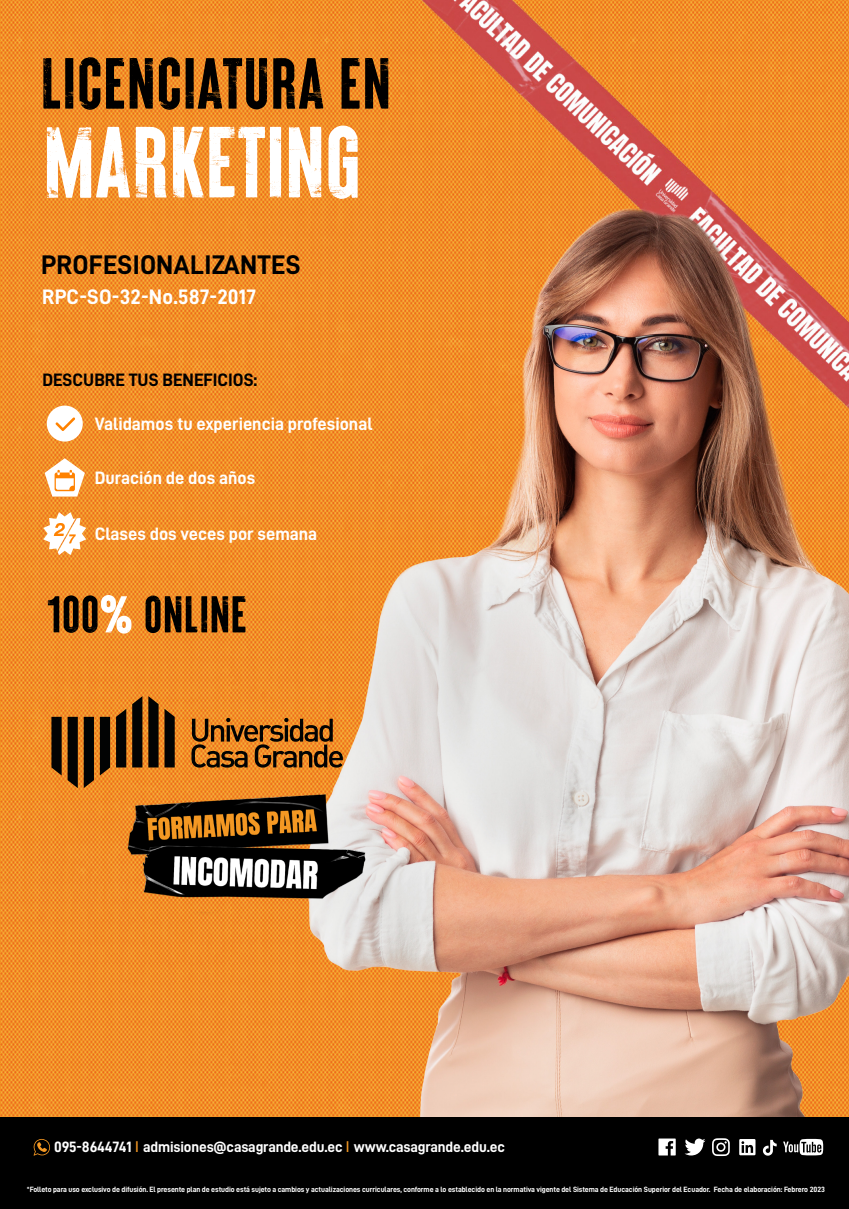
<style>
.page{position:relative;width:849px;height:1209px;background:#fff}
.page>*{position:absolute;margin:0;border:0;box-sizing:border-box;transform-origin:0 0}
.t1{font:100.5px "Brixton Wood Vector";color:#fff}
.t2{font:72px "Brixton Wood Vector";letter-spacing:.01em;color:#010000}
.t3{font:51.45px "Brixton Wood Vector";letter-spacing:.01em;color:#000}
.t4{font:27px "D DIN Bold";letter-spacing:.01em;color:#000}
.t5{font:21px "D DIN Bold";letter-spacing:.01em;color:#fff}
.t6{font:18px "D DIN Bold";color:#fff}
.t7{font:18px "D DIN Bold";color:#010000}
.t8{font:15px "D DIN Bold";letter-spacing:-.01em;color:#fff}
.t9{font:7.65px "D DIN Bold";letter-spacing:-.01em;color:#fff}
.s1{color:#fff}
.s2{font-family:"Helvetica";color:#f49823}
</style>
<div class="page">
<div style="left:0;top:0;width:849px;height:1209px;background:linear-gradient(to bottom,#f28f26,#f28f26)"></div>
<img style="left:421px;top:0;width:428px;height:188px">
<svg style="left:51px;top:717px;width:59px;height:71px;background:#633b12"></svg>
<svg style="left:116px;top:696px;width:59px;height:71px;background:#643b12"></svg>
<svg style="left:43px;top:512px;width:43px;height:43px"></svg>
<svg style="left:45px;top:458px;width:40px;height:39px"></svg>
<svg style="left:47px;top:406px;width:36px;height:36px"></svg>
<img style="left:272px;top:188px;width:577px;height:930px">
<svg style="left:191px;top:718px;width:152px;height:47px;background:#a25f1b"></svg>
<div style="left:0;top:1118px;width:849px;height:91px;background:#000"></div>
<svg style="left:658px;top:1139px;width:18px;height:17px"></svg>
<svg style="left:783px;top:1139px;width:40px;height:16px"></svg>
<svg style="left:685px;top:1139px;width:20px;height:17px"></svg>
<svg style="left:739px;top:1139px;width:17px;height:16px"></svg>
<svg style="left:712px;top:1138px;width:18px;height:18px"></svg>
<svg style="left:763px;top:1140px;width:14px;height:16px"></svg>
<svg style="left:34px;top:1139px;width:16px;height:17px"></svg>
<img style="left:125px;top:765px;width:266px;height:168px">
<h2 class="t2" style="left:41px;top:44px;width:352px">LICENCIATURA EN</h2>
<h1 class="t1" style="left:43px;top:108px;width:319px">MARKETING</h1>
<h3 class="t4" style="left:41px;top:250px;width:261px">PROFESIONALIZANTES</h3>
<h3 class="t5" style="left:42px;top:285px;width:215px">RPC-SO-32-No.587-2017</h3>
<h3 class="t7" style="left:42px;top:369px;width:217px">DESCUBRE TUS BENEFICIOS:</h3>
<h3 class="t6" style="left:95px;top:414px;width:279px">Validamos tu experiencia profesional</h3>
<h3 class="t6" style="left:95px;top:467px;width:162px">Duración de dos años</h3>
<h3 class="t6" style="left:95px;top:524px;width:224px">Clases dos veces por semana</h3>
<h3 class="t3" style="left:47px;top:586px;width:202px">100<span class="s1">%</span> ONLINE</h3>
<h3 class="t8" style="left:54px;top:1138px;width:452px">095-8644741 <span class="s2">I</span> admisiones@casagrande.edu.ec <span class="s2">I</span> www.casagrande.edu.ec</h3>
<p class="t9" style="left:27px;top:1185px;width:800px">*Folleto para uso exclusivo de difusión. El presente plan de estudio está sujeto a cambios y actualizaciones curriculares, conforme a lo establecido en la normativa vigente del Sistema de Educación Superior del Ecuador. Fecha de elaboración: Febrero 2023</p>
</div>
